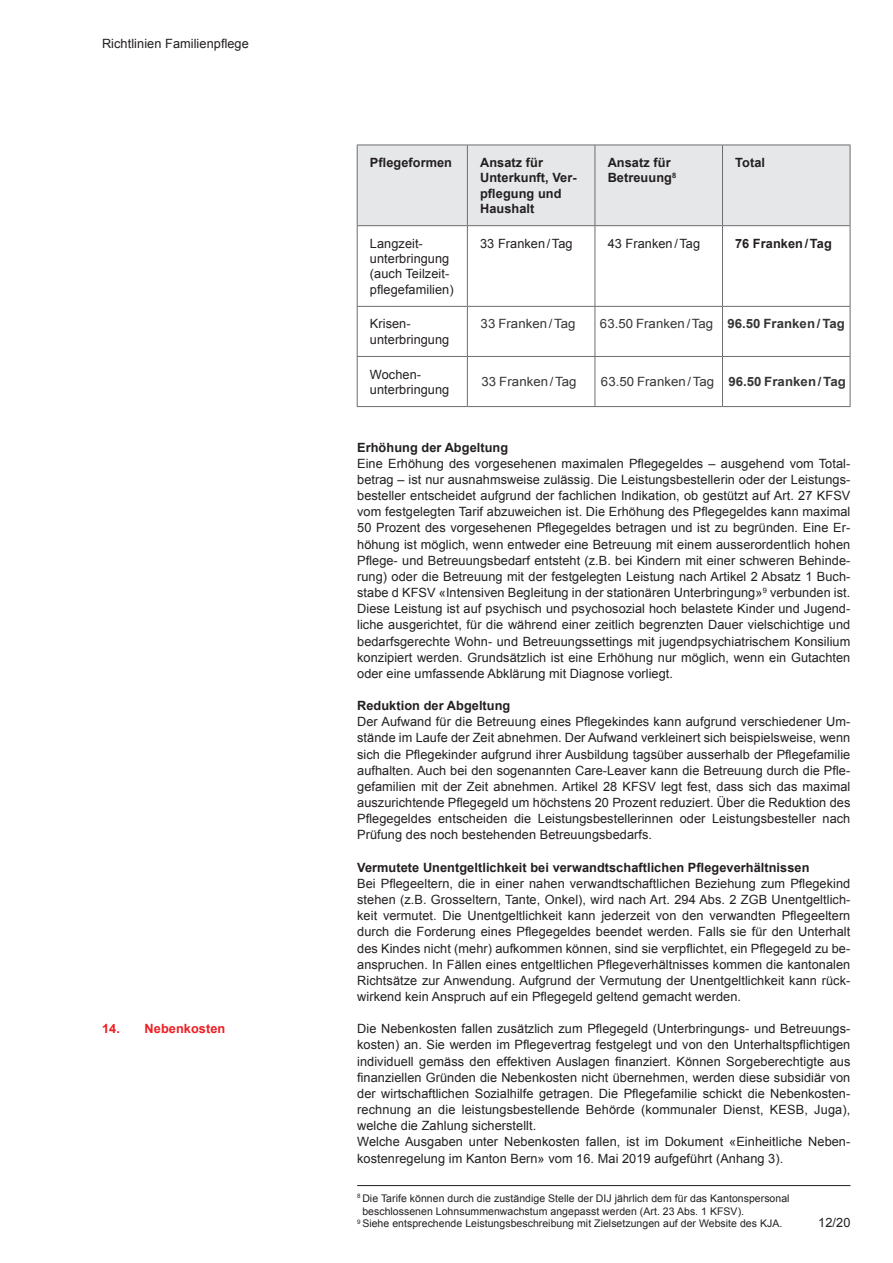
<style>
.page{position:relative;width:893px;height:1263px;background:#fff}
.page>*{position:absolute;margin:0;border:0;box-sizing:border-box;transform-origin:0 0}
.t1{font:12.75px/16.2px "Arial";letter-spacing:.005em;color:#231f20}
.t2{font:700 12.75px/15.3px "Arial";letter-spacing:.005em;color:#231f20}
.t3{font:12.75px "Arial";letter-spacing:.005em;color:#373535;scale:1.04 1}
.t4{font:700 12.75px "Arial";letter-spacing:.005em;color:#ee1d23}
.t5{font:10.5px "Arial";letter-spacing:.005em;color:#231f20}
.s1{font-weight:700}
</style>
<div class="page">
<hr style="left:357px;top:1185px;width:493px;height:1px;background:#231f20">
<div style="left:358px;top:146px;width:492px;height:79px;background:#e6e7e9"></div>
<hr style="left:357px;top:145px;width:110px;height:1px;background:#6c6d70">
<hr style="left:357px;top:145px;width:1px;height:80px;background:#6c6d70">
<hr style="left:467px;top:145px;width:128px;height:1px;background:#6c6d70">
<hr style="left:467px;top:145px;width:1px;height:80px;background:#6c6d70">
<hr style="left:595px;top:145px;width:127px;height:1px;background:#6c6d70">
<hr style="left:595px;top:145px;width:1px;height:80px;background:#6c6d70">
<hr style="left:722px;top:145px;width:128px;height:1px;background:#6c6d70">
<hr style="left:722px;top:145px;width:1px;height:80px;background:#6c6d70">
<hr style="left:850px;top:145px;width:1px;height:80px;background:#6c6d70">
<hr style="left:357px;top:226px;width:1px;height:80px;background:#6c6d70">
<hr style="left:467px;top:226px;width:1px;height:80px;background:#6c6d70">
<hr style="left:595px;top:226px;width:1px;height:80px;background:#6c6d70">
<hr style="left:722px;top:226px;width:1px;height:80px;background:#6c6d70">
<hr style="left:850px;top:226px;width:1px;height:80px;background:#6c6d70">
<hr style="left:357px;top:307px;width:1px;height:49px;background:#6c6d70">
<hr style="left:467px;top:307px;width:1px;height:49px;background:#6c6d70">
<hr style="left:595px;top:307px;width:1px;height:49px;background:#6c6d70">
<hr style="left:722px;top:307px;width:1px;height:49px;background:#6c6d70">
<hr style="left:850px;top:307px;width:1px;height:49px;background:#6c6d70">
<hr style="left:357px;top:357px;width:1px;height:49px;background:#6c6d70">
<hr style="left:467px;top:357px;width:1px;height:49px;background:#6c6d70">
<hr style="left:595px;top:357px;width:1px;height:49px;background:#6c6d70">
<hr style="left:722px;top:357px;width:1px;height:49px;background:#6c6d70">
<hr style="left:850px;top:357px;width:1px;height:49px;background:#6c6d70">
<hr style="left:357px;top:406px;width:110px;height:1px;background:#6c6d70">
<hr style="left:467px;top:406px;width:128px;height:1px;background:#6c6d70">
<hr style="left:595px;top:406px;width:127px;height:1px;background:#6c6d70">
<hr style="left:722px;top:406px;width:128px;height:1px;background:#6c6d70">
<hr style="left:357px;top:225px;width:110px;height:1px;background:#6c6d70">
<hr style="left:467px;top:225px;width:128px;height:1px;background:#6c6d70">
<hr style="left:595px;top:225px;width:127px;height:1px;background:#6c6d70">
<hr style="left:722px;top:225px;width:128px;height:1px;background:#6c6d70">
<hr style="left:357px;top:306px;width:110px;height:1px;background:#6c6d70">
<hr style="left:467px;top:306px;width:128px;height:1px;background:#6c6d70">
<hr style="left:595px;top:306px;width:127px;height:1px;background:#6c6d70">
<hr style="left:722px;top:306px;width:128px;height:1px;background:#6c6d70">
<hr style="left:357px;top:356px;width:110px;height:1px;background:#6c6d70">
<hr style="left:467px;top:356px;width:128px;height:1px;background:#6c6d70">
<hr style="left:595px;top:356px;width:127px;height:1px;background:#6c6d70">
<hr style="left:722px;top:356px;width:128px;height:1px;background:#6c6d70">
<p class="t1" style="left:102px;top:35px;width:148px">Richtlinien Familienpflege</p>
<p class="t4" style="left:102px;top:1020px;width:125px">14. Nebenkosten</p>
<p class="t2" style="left:370px;top:155px;width:84px">Pflegeformen</p>
<p class="t2" style="left:480px;top:155px;width:98px">Ansatz für<br>Unterkunft, Ver&shy;pflegung und<br>Haushalt</p>
<p class="t2" style="left:608px;top:155px;width:70px">Ansatz für<br>Betreuung<sup>8</sup></p>
<p class="t2" style="left:735px;top:155px;width:31px">Total</p>
<p class="t1" style="left:370px;top:236px;width:85px;line-height:15.3px">Langzeit&shy;unterbringung (auch Teilzeit&shy;pflegefamilien)</p>
<p class="t1" style="left:480px;top:235px;width:94px">33 Franken / Tag</p>
<p class="t1" style="left:608px;top:235px;width:94px">43 Franken / Tag</p>
<p class="t2" style="left:735px;top:236px;width:98px">76 Franken / Tag</p>
<p class="t1" style="left:370px;top:316px;width:81px;line-height:15.3px">Krisen&shy;unterbringung</p>
<p class="t3" style="left:481px;top:316px;width:93px">33 Franken / Tag</p>
<p class="t3" style="left:600px;top:316px;width:237px">63.50 Franken / Tag <span class="s1">96.50 Franken / Tag</span></p>
<p class="t1" style="left:370px;top:366px;width:81px;line-height:15.3px">Wochen&shy;unterbringung</p>
<p class="t3" style="left:482px;top:373px;width:93px">33 Franken / Tag</p>
<p class="t3" style="left:601px;top:373px;width:237px">63.50 Franken / Tag <span class="s1">96.50 Franken / Tag</span></p>
<p class="t2" style="left:357px;top:440px;width:153px">Erhöhung der Abgeltung</p>
<p class="t1" style="left:357px;top:455px;width:495px;text-align:justify">Eine Erhöhung des vorgesehenen maximalen Pflegegeldes – ausgehend vom Total&shy;betrag – ist nur ausnahmsweise zulässig. Die Leistungsbestellerin oder der Leistungs&shy;besteller entscheidet aufgrund der fachlichen Indikation, ob gestützt auf Art. 27 KFSV vom festgelegten Tarif abzuweichen ist. Die Erhöhung des Pflegegeldes kann maximal 50 Prozent des vorgesehenen Pflegegeldes betragen und ist zu begründen. Eine Er&shy;höhung ist möglich, wenn entweder eine Betreuung mit einem ausserordentlich hohen Pflege- und Betreuungsbedarf entsteht (z.B. bei Kindern mit einer schweren Behinde&shy;rung) oder die Betreuung mit der festgelegten Leistung nach Artikel 2 Absatz 1 Buch&shy;stabe d KFSV «Intensiven Begleitung in der stationären Unterbringung»<sup>9</sup> verbunden ist.<br>Diese Leistung ist auf psychisch und psychosozial hoch belastete Kinder und Jugend&shy;liche ausgerichtet, für die während einer zeitlich begrenzten Dauer vielschichtige und bedarfsgerechte Wohn- und Betreuungssettings mit jugendpsychiatrischem Konsilium konzipiert werden. Grundsätzlich ist eine Erhöhung nur möglich, wenn ein Gutachten oder eine umfassende Abklärung mit Diagnose vorliegt.</p>
<p class="t2" style="left:357px;top:698px;width:155px">Reduktion der Abgeltung</p>
<p class="t1" style="left:357px;top:714px;width:495px;text-align:justify">Der Aufwand für die Betreuung eines Pflegekindes kann aufgrund verschiedener Um&shy;stände im Laufe der Zeit abnehmen. Der Aufwand verkleinert sich beispielsweise, wenn sich die Pflegekinder aufgrund ihrer Ausbildung tagsüber ausserhalb der Pflegefamilie aufhalten. Auch bei den sogenannten Care-Leaver kann die Betreuung durch die Pfle&shy;gefamilien mit der Zeit abnehmen. Artikel 28 KFSV legt fest, dass sich das maximal auszurichtende Pflegegeld um höchstens 20 Prozent reduziert. Über die Reduktion des Pflegegeldes entscheiden die Leistungsbestellerinnen oder Leistungsbesteller nach Prüfung des noch bestehenden Betreuungsbedarfs.</p>
<p class="t2" style="left:357px;top:860px;width:454px">Vermutete Unentgeltlichkeit bei verwandtschaftlichen Pflegeverhältnissen</p>
<p class="t1" style="left:357px;top:875px;width:495px;text-align:justify">Bei Pflegeeltern, die in einer nahen verwandtschaftlichen Beziehung zum Pflegekind stehen (z.B. Grosseltern, Tante, Onkel), wird nach Art. 294 Abs. 2 ZGB Unentgeltlich&shy;keit vermutet. Die Unentgeltlichkeit kann jederzeit von den verwandten Pflegeeltern durch die Forderung eines Pflegegeldes beendet werden. Falls sie für den Unterhalt des Kindes nicht (mehr) aufkommen können, sind sie verpflichtet, ein Pflegegeld zu be&shy;anspruchen. In Fällen eines entgeltlichen Pflegeverhältnisses kommen die kantonalen Richtsätze zur Anwendung. Aufgrund der Vermutung der Unentgeltlichkeit kann rück&shy;wirkend kein Anspruch auf ein Pflegegeld geltend gemacht werden.</p>
<p class="t1" style="left:357px;top:1021px;width:495px">Die Nebenkosten fallen zusätzlich zum Pflegegeld (Unterbringungs- und Betreuungs&shy;kosten) an. Sie werden im Pflegevertrag festgelegt und von den Unterhaltspflichtigen individuell gemäss den effektiven Auslagen finanziert. Können Sorgeberechtigte aus finanziellen Gründen die Nebenkosten nicht übernehmen, werden diese subsidiär von der wirtschaftlichen Sozialhilfe getragen. Die Pflegefamilie schickt die Nebenkosten&shy;rechnung an die leistungsbestellende Behörde (kommunaler Dienst, KESB, Juga), welche die Zahlung sicherstellt.<br>Welche Ausgaben unter Nebenkosten fallen, ist im Dokument «Einheitliche Neben&shy;kostenregelung im Kanton Bern» vom 16. Mai 2019 aufgeführt (Anhang 3).</p>
<p class="t5" style="left:357px;top:1191px;width:434px"><sup>8</sup> Die Tarife können durch die zuständige Stelle der DIJ jährlich dem für das Kantonspersonal</p>
<p class="t5" style="left:362px;top:1204px;width:383px">beschlossenen Lohnsummenwachstum angepasst werden (Art. 23 Abs. 1 KFSV).</p>
<p class="t5" style="left:357px;top:1216px;width:427px"><sup>9</sup> Siehe entsprechende Leistungsbeschreibung mit Zielsetzungen auf der Website des KJA.</p>
<p class="t1" style="left:818px;top:1215px;width:34px">12/20</p>
</div>
